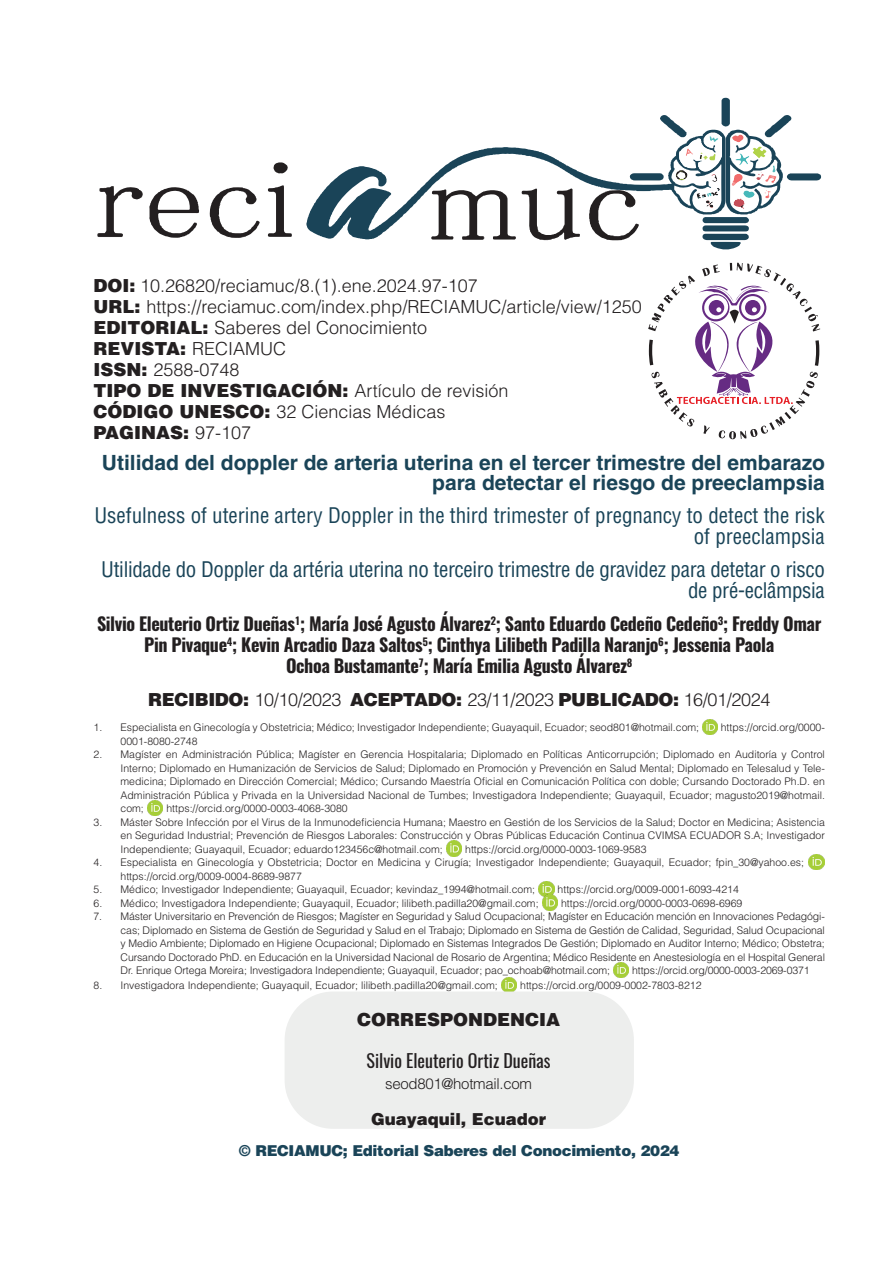
<style>
.page{position:relative;width:893px;height:1263px;background:#fff}
.page>*{position:absolute;margin:0;border:0;box-sizing:border-box;transform-origin:0 0}
.t1{font:condensed 21px/21px "Helvetica LT Std";letter-spacing:-.015em;color:#1a4458;text-align:right}
.t2{font:700 21px/19.5px "Helvetica LT Std";color:#1a4458;text-align:right}
.t3{font:700 18px/21px "Oswald";letter-spacing:-.02em;color:#231f20;text-align:center}
.t4{font:300 18px "Helvetica LT Std";color:#231f20}
.t5{font:900 18px "Helvetica LT Std";color:#231f20}
.t6{font:300 18px "Helvetica LT Std";letter-spacing:-.02em;color:#231f20}
.t7{font:18px "Oswald";color:#231f20}
.t8{font:900 16.5px "Helvetica LT Std";color:#231f20}
.t9{font:900 15px "Helvetica LT Std";letter-spacing:-.02em;color:#1a4458}
.t10{font:300 15px "Helvetica LT Std";letter-spacing:-.02em;color:#231f20}
.t11{font:300 10.5px/13.5px "Helvetica LT Std";color:#231f20;text-align:justify}
.s1{font-weight:900}
.s2{font-weight:300}
</style>
<div class="page">
<svg style="left:306px;top:147px;width:283px;height:93px"></svg>
<svg style="left:431px;top:189px;width:85px;height:51px"></svg>
<svg style="left:522px;top:188px;width:58px;height:52px"></svg>
<svg style="left:589px;top:98px;width:232px;height:152px"></svg>
<svg style="left:210px;top:187px;width:50px;height:51px"></svg>
<svg style="left:97px;top:186px;width:46px;height:51px"></svg>
<svg style="left:268px;top:185px;width:24px;height:52px"></svg>
<svg style="left:274px;top:162px;width:14px;height:11px"></svg>
<svg style="left:150px;top:187px;width:49px;height:51px"></svg>
<img style="left:702px;top:719px;width:16px;height:16px">
<img style="left:147px;top:800px;width:16px;height:16px">
<img style="left:446px;top:841px;width:16px;height:15px">
<img style="left:809px;top:854px;width:15px;height:16px">
<img style="left:539px;top:881px;width:15px;height:15px">
<img style="left:542px;top:895px;width:16px;height:15px">
<img style="left:613px;top:962px;width:16px;height:16px">
<img style="left:501px;top:977px;width:16px;height:14px">
<div style="left:285px;top:991px;width:349px;height:138px;background:#edeeed;border-radius:49px"></div>
<svg style="left:648px;top:263px;width:172px;height:176px"></svg>
<p class="t4" style="left:94px;top:274px;width:386px"><span class="s1">DOI:</span> 10.26820/reciamuc/8.(1).ene.2024.97-107</p>
<p class="t4" style="left:94px;top:295px;width:550px"><span class="s1">URL:</span> https://reciamuc.com/index.php/RECIAMUC/article/view/1250</p>
<p class="t4" style="left:94px;top:316px;width:335px"><span class="s1">EDITORIAL:</span> Saberes del Conocimiento</p>
<p class="t5" style="left:94px;top:336px;width:194px">REVISTA: <span class="s2">RECIAMUC</span></p>
<p class="t4" style="left:94px;top:358px;width:148px"><span class="s1">ISSN:</span> 2588-0748</p>
<p class="t5" style="left:94px;top:378px;width:416px">TIPO DE INVESTIGACIÓN: <span class="s2">Artículo de revisión</span></p>
<p class="t4" style="left:94px;top:400px;width:354px"><span class="s1">CÓDIGO UNESCO:</span> 32 Ciencias Médicas</p>
<p class="t5" style="left:94px;top:420px;width:159px">PAGINAS: <span class="s2">97-107</span></p>
<p class="t2" style="left:102px;top:453px;width:724px">Utilidad del doppler de arteria uterina en el tercer trimestre del embarazo para detectar el riesgo de preeclampsia</p>
<p class="t1" style="left:94px;top:504px;width:732px">Usefulness of uterine artery Doppler in the third trimester of pregnancy to detect the risk of preeclampsia</p>
<p class="t1" style="left:101px;top:558px;width:725px">Utilidade do Doppler da artéria uterina no terceiro trimestre de gravidez para detetar o risco de pré-eclâmpsia</p>
<p class="t3" style="left:97px;top:614px;width:726px">Silvio Eleuterio Ortiz Dueñas<sup>1</sup>; María José Agusto Álvarez<sup>2</sup>; Santo Eduardo Cedeño Cedeño<sup>3</sup>; Freddy Omar<br>Pin Pivaque<sup>4</sup>; Kevin Arcadio Daza Saltos<sup>5</sup>; Cinthya Lilibeth Padilla Naranjo<sup>6</sup>; Jessenia Paola</p>
<p class="t3" style="left:286px;top:656px;width:348px">Ochoa Bustamante<sup>7</sup>; María Emilia Agusto Álvarez<sup>8</sup></p>
<p class="t6" style="left:148px;top:688px;width:624px"><span class="s1">RECIBIDO:</span> 10/10/2023 <span class="s1">ACEPTADO:</span> 23/11/2023 <span class="s1">PUBLICADO:</span> 16/01/2024</p>
<p class="t11" style="left:94px;top:720px;width:607px">1. Especialista en Ginecología y Obstetricia; Médico; Investigador Independiente; Guayaquil, Ecuador; seod801@hotmail.com;</p>
<p class="t11" style="left:721px;top:720px;width:106px">https://orcid.org/0000-</p>
<p class="t11" style="left:121px;top:734px;width:79px">0001-8080-2748</p>
<p class="t11" style="left:121px;top:747px;width:706px;text-indent:-27px">2. Magíster en Administración Pública; Magíster en Gerencia Hospitalaria; Diplomado en Políticas Anticorrupción; Diplomado en Auditoría y Control Interno; Diplomado en Humanización de Servicios de Salud; Diplomado en Promoción y Prevención en Salud Mental; Diplomado en Telesalud y Tele&shy;medicina; Diplomado en Dirección Comercial; Médico; Cursando Maestría Oficial en Comunicación Política con doble; Cursando Doctorado Ph.D. en Administración Pública y Privada en la Universidad Nacional de Tumbes; Investigadora Independiente; Guayaquil, Ecuador; magusto2019@hotmail. com;</p>
<p class="t11" style="left:166px;top:801px;width:183px">https://orcid.org/0000-0003-4068-3080</p>
<p class="t11" style="left:121px;top:815px;width:706px;text-indent:-27px">3. Máster Sobre Infección por el Virus de la Inmunodeficiencia Humana; Maestro en Gestión de los Servicios de la Salud; Doctor en Medicina; Asistencia en Seguridad Industrial; Prevención de Riesgos Laborales: Construcción y Obras Públicas Educación Continua CVIMSA ECUADOR S.A; Investigador Independiente; Guayaquil, Ecuador; eduardo123456c@hotmail.com;</p>
<p class="t11" style="left:465px;top:842px;width:183px">https://orcid.org/0000-0003-1069-9583</p>
<p class="t11" style="left:121px;top:855px;width:685px;text-indent:-27px">4. Especialista en Ginecología y Obstetricia; Doctor en Medicina y Cirugía; Investigador Independiente; Guayaquil, Ecuador; fpin_30@yahoo.es; https://orcid.org/0009-0004-8689-9877</p>
<p class="t11" style="left:94px;top:882px;width:443px">5. Médico; Investigador Independiente; Guayaquil, Ecuador; kevindaz_1994@hotmail.com;</p>
<p class="t11" style="left:558px;top:882px;width:183px">https://orcid.org/0009-0001-6093-4214</p>
<p class="t11" style="left:94px;top:896px;width:447px">6. Médico; Investigadora Independiente; Guayaquil, Ecuador; lilibeth.padilla20@gmail.com;</p>
<p class="t11" style="left:561px;top:896px;width:183px">https://orcid.org/0000-0003-0698-6969</p>
<p class="t11" style="left:121px;top:909px;width:706px;text-indent:-27px">7. Máster Universitario en Prevención de Riesgos; Magíster en Seguridad y Salud Ocupacional; Magíster en Educación mención en Innovaciones Pedagógi&shy;cas; Diplomado en Sistema de Gestión de Seguridad y Salud en el Trabajo; Diplomado en Sistema de Gestión de Calidad, Seguridad, Salud Ocupacional y Medio Ambiente; Diplomado en Higiene Ocupacional; Diplomado en Sistemas Integrados De Gestión; Diplomado en Auditor Interno; Médico; Obstetra; Cursando Doctorado PhD. en Educación en la Universidad Nacional de Rosario de Argentina; Médico Residente en Anestesiología en el Hospital General Dr. Enrique Ortega Moreira; Investigadora Independiente; Guayaquil, Ecuador; pao_ochoab@hotmail.com;</p>
<p class="t11" style="left:632px;top:963px;width:179px">https://orcid.org/0000-0003-2069-0371</p>
<p class="t11" style="left:94px;top:978px;width:406px">8. Investigadora Independiente; Guayaquil, Ecuador; lilibeth.padilla20@gmail.com;</p>
<p class="t11" style="left:520px;top:978px;width:183px">https://orcid.org/0009-0002-7803-8212</p>
<p class="t5" style="left:357px;top:1008px;width:204px">CORRESPONDENCIA</p>
<p class="t7" style="left:367px;top:1045px;width:186px">Silvio Eleuterio Ortiz Dueñas</p>
<p class="t10" style="left:385px;top:1074px;width:148px">seod801@hotmail.com</p>
<p class="t8" style="left:371px;top:1108px;width:177px">Guayaquil, Ecuador</p>
<p class="t9" style="left:239px;top:1140px;width:442px">© RECIAMUC; Editorial Saberes del Conocimiento, 2024</p>
</div>
